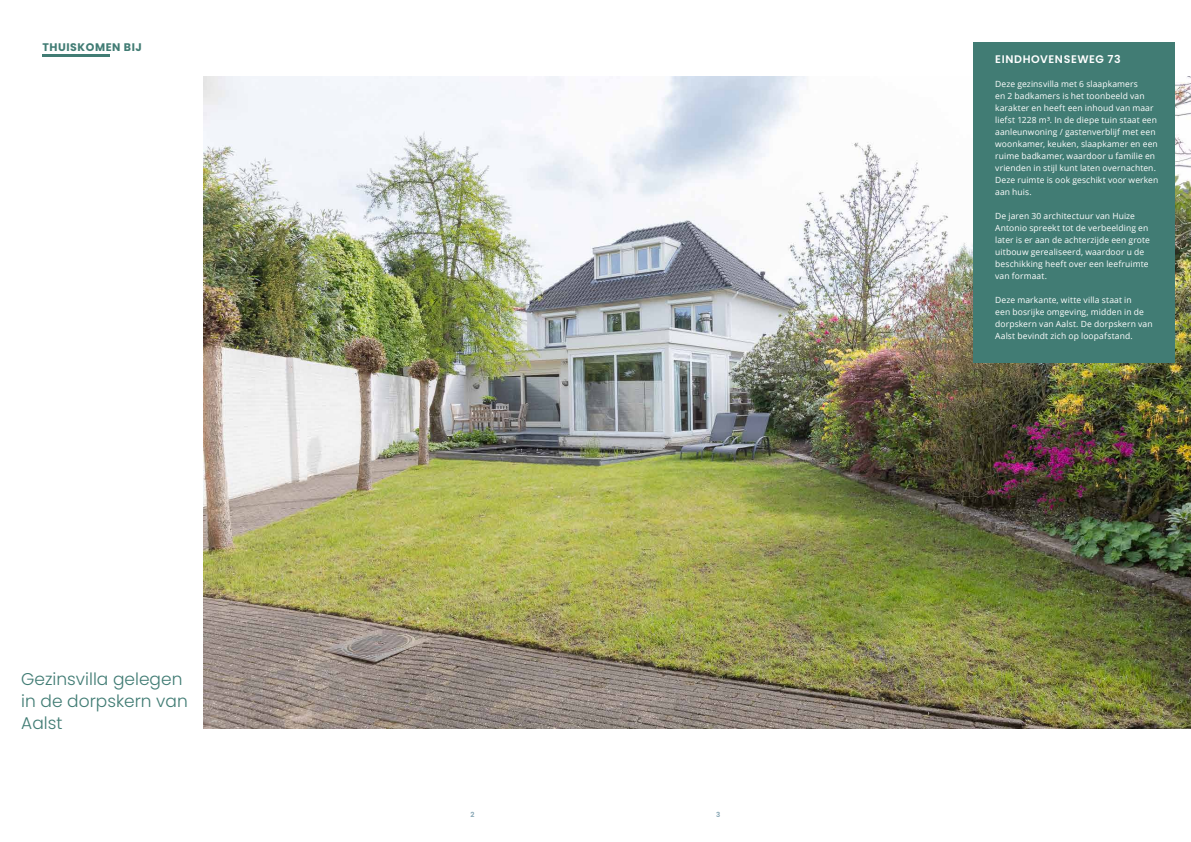
<style>
.page{position:relative;width:1191px;height:842px;background:#fff}
.page>*{position:absolute;margin:0;border:0;box-sizing:border-box;transform-origin:0 0}
.t1{font:300 17px/22px "Poppins";color:#417c74}
.t2{font:600 11px "Poppins";letter-spacing:.055em;color:#fff}
.t3{font:700 11px "Poppins";letter-spacing:.05em;color:#417c74}
.t4{font:8.5px/12px "Open Sans";letter-spacing:.015em;color:#fff}
.t5{font:600 7px "Poppins";color:#83a3b2}
</style>
<div class="page">
<img style="left:203px;top:77px;width:988px;height:652px">
<div style="left:973px;top:43px;width:201px;height:320px;background:#417c74"></div>
<hr style="left:43px;top:55px;width:67px;height:2px;background:#417c74">
<p class="t3" style="left:43px;top:40px;width:101px">THUISKOMEN BIJ</p>
<p class="t1" style="left:21px;top:668px;width:168px">Gezinsvilla gelegen in de dorpskern van<br>Aalst</p>
<p class="t5" style="left:470px;top:810px;width:6px">2</p>
<p class="t5" style="left:716px;top:810px;width:6px">3</p>
<p class="t2" style="left:995px;top:53px;width:127px">EINDHOVENSEWEG 73</p>
<p class="t4" style="left:995px;top:78px;width:165px">Deze gezinsvilla met 6 slaapkamers<br>en 2 badkamers is het toonbeeld van karakter en heeft een inhoud van maar liefst 1228 m³. In de diepe tuin staat een aanleunwoning / gastenverblijf met een woonkamer, keuken, slaapkamer en een ruime badkamer, waardoor u familie en vrienden in stijl kunt laten overnachten.<br>Deze ruimte is ook geschikt voor werken aan huis.</p>
<p class="t4" style="left:995px;top:210px;width:156px">De jaren 30 architectuur van Huize Antonio spreekt tot de verbeelding en later is er aan de achterzijde een grote uitbouw gerealiseerd, waardoor u de beschikking heeft over een leefruimte van formaat.</p>
<p class="t4" style="left:995px;top:294px;width:159px">Deze markante, witte villa staat in<br>een bosrijke omgeving, midden in de dorpskern van Aalst. De dorpskern van Aalst bevindt zich op loopafstand.</p>
</div>
